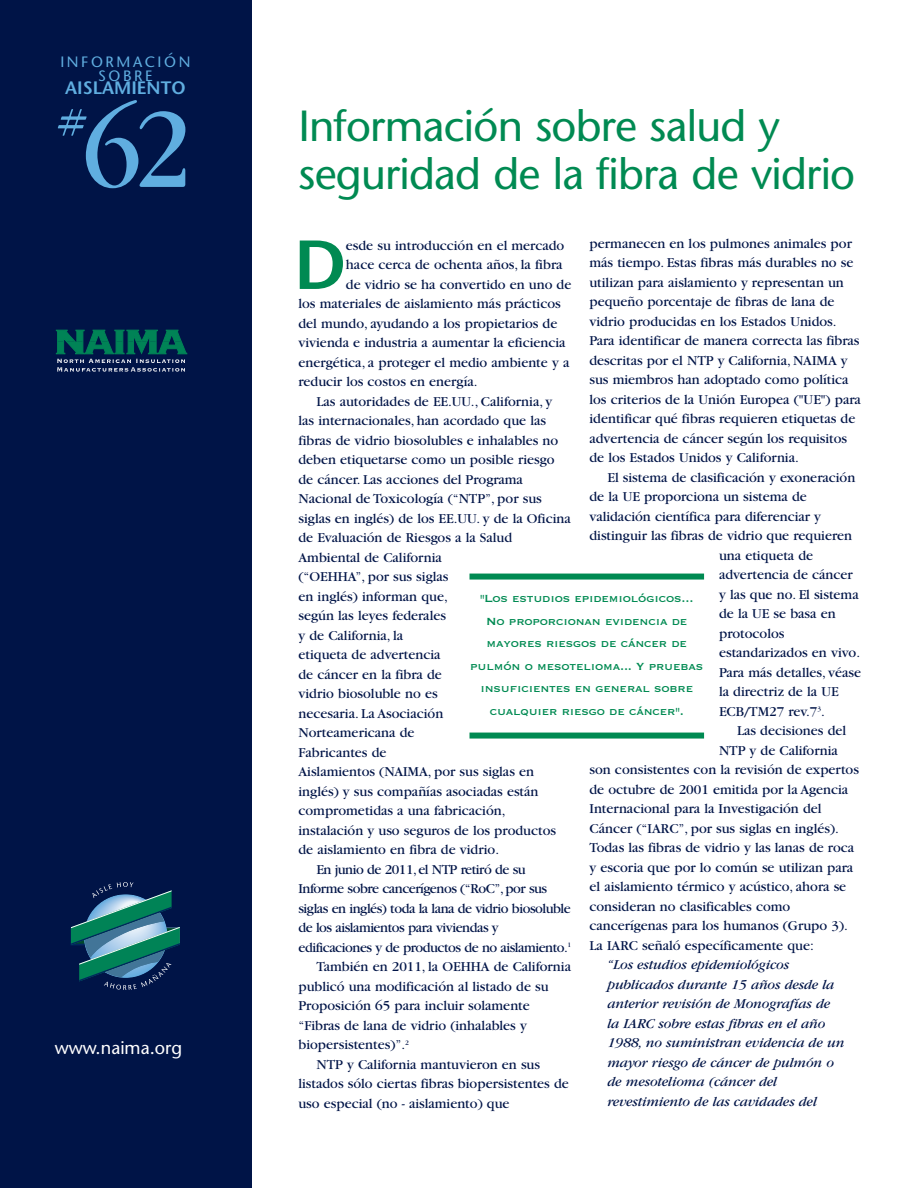
<style>
.page{position:relative;width:918px;height:1188px;background:#fff}
.page>*{position:absolute;margin:0;border:0;box-sizing:border-box;transform-origin:0 0}
.t1{font:120px "Garamond";color:#60aee0;scale:.9 1}
.t2{font:600 69.15px "Stone Sans";color:#008a52}
.t3{font:54px "Garamond";color:#60aee0}
.t4{font:43.5px/48px "Stone Sans";letter-spacing:-.015em;color:#008a52}
.t5{font:18px "Stone Sans";color:#fff}
.t6{font:600 18px "Stone Sans";color:#60aee0}
.t7{font:15px/13.5px "Stone Sans";letter-spacing:.17em;color:#60aee0;text-align:center}
.t8{font:14.25px/19.5px "Garamond";color:#001447}
.t9{font:italic 14.25px/19.5px "Garamond";letter-spacing:-.01em;color:#001447}
.t10{font:14.25px "Garamond";letter-spacing:-.03em;color:#001447}
.t11{font:13.5px/22.5px "Copperplate Thirty One BC";letter-spacing:-.01em;color:#008a52;text-align:center}
</style>
<div class="page">
<div style="left:0;top:0;width:251px;height:1188px;background:#001447"></div>
<div style="left:470px;top:574px;width:234px;height:6px;background:#008a52"></div>
<div style="left:470px;top:733px;width:234px;height:6px;background:#008a52"></div>
<svg style="left:56px;top:330px;width:131px;height:42px"></svg>
<svg style="left:71px;top:882px;width:109px;height:108px"></svg>
<p class="t7" style="left:60px;top:57px;width:131px">INFORMACIÓN<br>SOBRE</p>
<p class="t6" style="left:65px;top:81px;width:122px">AISLAMIENTO</p>
<h3 class="t3" style="left:58px;top:104px;width:30px">#</h3>
<h1 class="t1" style="left:83px;top:108px;width:122px">62</h1>
<p class="t5" style="left:55px;top:1041px;width:129px">www.naima.org</p>
<h3 class="t4" style="left:298px;top:107px;width:558px">Información sobre salud y seguridad de la fibra de vidrio</h3>
<p class="t8" style="left:590px;top:235px;width:273px">permanecen en los pulmones animales por más tiempo. Estas fibras más durables no se utilizan para aislamiento y representan un pequeño porcentaje de fibras de lana de vidrio producidas en los Estados Unidos.<br>Para identificar de manera correcta las fibras descritas por el NTP y California, NAIMA y sus miembros han adoptado como política los criterios de la Unión Europea ("UE") para identificar qué fibras requieren etiquetas de advertencia de cáncer según los requisitos de los Estados Unidos y California.</p>
<p class="t8" style="left:608px;top:469px;width:249px">El sistema de clasificación y exoneración</p>
<p class="t8" style="left:590px;top:488px;width:219px">de la UE proporciona un sistema de</p>
<p class="t8" style="left:590px;top:508px;width:233px">validación científica para diferenciar y</p>
<p class="t8" style="left:590px;top:527px;width:264px">distinguir las fibras de vidrio que requieren</p>
<p class="t8" style="left:719px;top:547px;width:96px">una etiqueta de</p>
<p class="t8" style="left:719px;top:566px;width:135px">advertencia de cáncer</p>
<p class="t8" style="left:719px;top:586px;width:141px">y las que no. El sistema</p>
<p class="t8" style="left:719px;top:605px;width:118px">de la UE se basa en</p>
<p class="t8" style="left:719px;top:625px;width:67px">protocolos</p>
<p class="t8" style="left:719px;top:644px;width:143px">estandarizados en vivo.</p>
<p class="t8" style="left:719px;top:664px;width:144px">Para más detalles, véase</p>
<p class="t8" style="left:719px;top:683px;width:121px">la directriz de la UE</p>
<p class="t8" style="left:719px;top:703px;width:107px">ECB/TM27 rev.7<sup>3</sup>.</p>
<p class="t8" style="left:737px;top:722px;width:111px">Las decisiones del</p>
<p class="t8" style="left:719px;top:742px;width:120px">NTP y de California</p>
<p class="t8" style="left:589px;top:761px;width:271px">son consistentes con la revisión de expertos</p>
<p class="t8" style="left:589px;top:781px;width:260px">de octubre de 2001 emitida por la Agencia</p>
<p class="t8" style="left:589px;top:800px;width:233px">Internacional para la Investigación del</p>
<p class="t8" style="left:589px;top:820px;width:251px">Cáncer (“IARC”, por sus siglas en inglés).</p>
<p class="t8" style="left:589px;top:839px;width:266px">Todas las fibras de vidrio y las lanas de roca</p>
<p class="t8" style="left:589px;top:859px;width:265px">y escoria que por lo común se utilizan para</p>
<p class="t8" style="left:589px;top:878px;width:258px">el aislamiento térmico y acústico, ahora se</p>
<p class="t8" style="left:589px;top:898px;width:202px">consideran no clasificables como</p>
<p class="t8" style="left:589px;top:917px;width:260px">cancerígenas para los humanos (Grupo 3).</p>
<p class="t8" style="left:589px;top:937px;width:226px">La IARC señaló específicamente que:</p>
<p class="t9" style="left:607px;top:956px;width:238px">“Los estudios epidemiológicos publicados durante 15 años desde la anterior revisión de Monografías de la IARC sobre estas fibras en el año 1988, no suministran evidencia de un mayor riesgo de cáncer de pulmón o de mesotelioma (cáncer del revestimiento de las cavidades del</p>
<h2 class="t2" style="left:294px;top:238px;width:54px">D</h2>
<p class="t8" style="left:346px;top:237px;width:220px">esde su introducción en el mercado</p>
<p class="t8" style="left:346px;top:257px;width:218px">hace cerca de ochenta años, la fibra</p>
<p class="t8" style="left:346px;top:276px;width:227px">de vidrio se ha convertido en uno de</p>
<p class="t8" style="left:299px;top:296px;width:264px">los materiales de aislamiento más prácticos</p>
<p class="t8" style="left:299px;top:315px;width:260px">del mundo, ayudando a los propietarios de</p>
<p class="t8" style="left:299px;top:335px;width:269px">vivienda e industria a aumentar la eficiencia</p>
<p class="t8" style="left:299px;top:354px;width:272px">energética, a proteger el medio ambiente y a</p>
<p class="t8" style="left:299px;top:374px;width:181px">reducir los costos en energía.</p>
<p class="t8" style="left:317px;top:393px;width:237px">Las autoridades de EE.UU., California, y</p>
<p class="t8" style="left:299px;top:413px;width:249px">las internacionales, han acordado que las</p>
<p class="t8" style="left:299px;top:432px;width:261px">fibras de vidrio biosolubles e inhalables no</p>
<p class="t8" style="left:299px;top:452px;width:258px">deben etiquetarse como un posible riesgo</p>
<p class="t8" style="left:299px;top:471px;width:226px">de cáncer. Las acciones del Programa</p>
<p class="t8" style="left:299px;top:491px;width:245px">Nacional de Toxicología (“NTP”, por sus</p>
<p class="t8" style="left:299px;top:510px;width:274px">siglas en inglés) de los EE.UU. y de la Oficina</p>
<p class="t8" style="left:299px;top:530px;width:215px">de Evaluación de Riesgos a la Salud</p>
<p class="t8" style="left:299px;top:549px;width:145px">Ambiental de California</p>
<p class="t8" style="left:299px;top:569px;width:152px">(“OEHHA”, por sus siglas</p>
<p class="t8" style="left:299px;top:588px;width:151px">en inglés) informan que,</p>
<p class="t8" style="left:299px;top:608px;width:149px">según las leyes federales</p>
<p class="t8" style="left:299px;top:627px;width:106px">y de California, la</p>
<p class="t8" style="left:299px;top:647px;width:144px">etiqueta de advertencia</p>
<p class="t8" style="left:299px;top:666px;width:145px">de cáncer en la fibra de</p>
<p class="t8" style="left:299px;top:686px;width:141px">vidrio biosoluble no es</p>
<p class="t8" style="left:299px;top:705px;width:146px">necesaria. La Asociación</p>
<p class="t8" style="left:299px;top:725px;width:118px">Norteamericana de</p>
<p class="t8" style="left:299px;top:744px;width:89px">Fabricantes de</p>
<p class="t8" style="left:299px;top:764px;width:237px">Aislamientos (NAIMA, por sus siglas en</p>
<p class="t8" style="left:299px;top:783px;width:242px">inglés) y sus compañías asociadas están</p>
<p class="t8" style="left:299px;top:803px;width:209px">comprometidas a una fabricación,</p>
<p class="t8" style="left:299px;top:822px;width:259px">instalación y uso seguros de los productos</p>
<p class="t8" style="left:299px;top:842px;width:202px">de aislamiento en fibra de vidrio.</p>
<p class="t10" style="left:317px;top:865px;width:211px">En junio de 2011,el NTP retiró de su</p>
<p class="t10" style="left:299px;top:884px;width:250px">Informe sobre cancerígenos (“RoC”,por sus</p>
<p class="t10" style="left:299px;top:904px;width:274px">siglas en inglés) toda la lana de vidrio biosoluble</p>
<p class="t10" style="left:299px;top:923px;width:202px">de los aislamientos para viviendas y</p>
<p class="t10" style="left:299px;top:943px;width:274px">edificaciones y de productos de no aislamiento.<sup>1</sup></p>
<p class="t8" style="left:316px;top:959px;width:256px">También en 2011, la OEHHA de California</p>
<p class="t8" style="left:299px;top:978px;width:252px">publicó una modificación al listado de su</p>
<p class="t8" style="left:299px;top:998px;width:233px">Proposición 65 para incluir solamente</p>
<p class="t8" style="left:299px;top:1017px;width:230px">“Fibras de lana de vidrio (inhalables y</p>
<p class="t8" style="left:299px;top:1037px;width:112px">biopersistentes)”.<sup>2</sup></p>
<p class="t8" style="left:316px;top:1056px;width:225px">NTP y California mantuvieron en sus</p>
<p class="t8" style="left:299px;top:1076px;width:272px">listados sólo ciertas fibras biopersistentes de</p>
<p class="t8" style="left:299px;top:1095px;width:213px">uso especial (no - aislamiento) que</p>
<p class="t11" style="left:470px;top:586px;width:234px">"Los estudios epidemiológicos...<br>No proporcionan evidencia de mayores riesgos de cáncer de pulmón o mesotelioma... Y pruebas insuficientes en general sobre cualquier riesgo de cáncer".</p>
</div>
